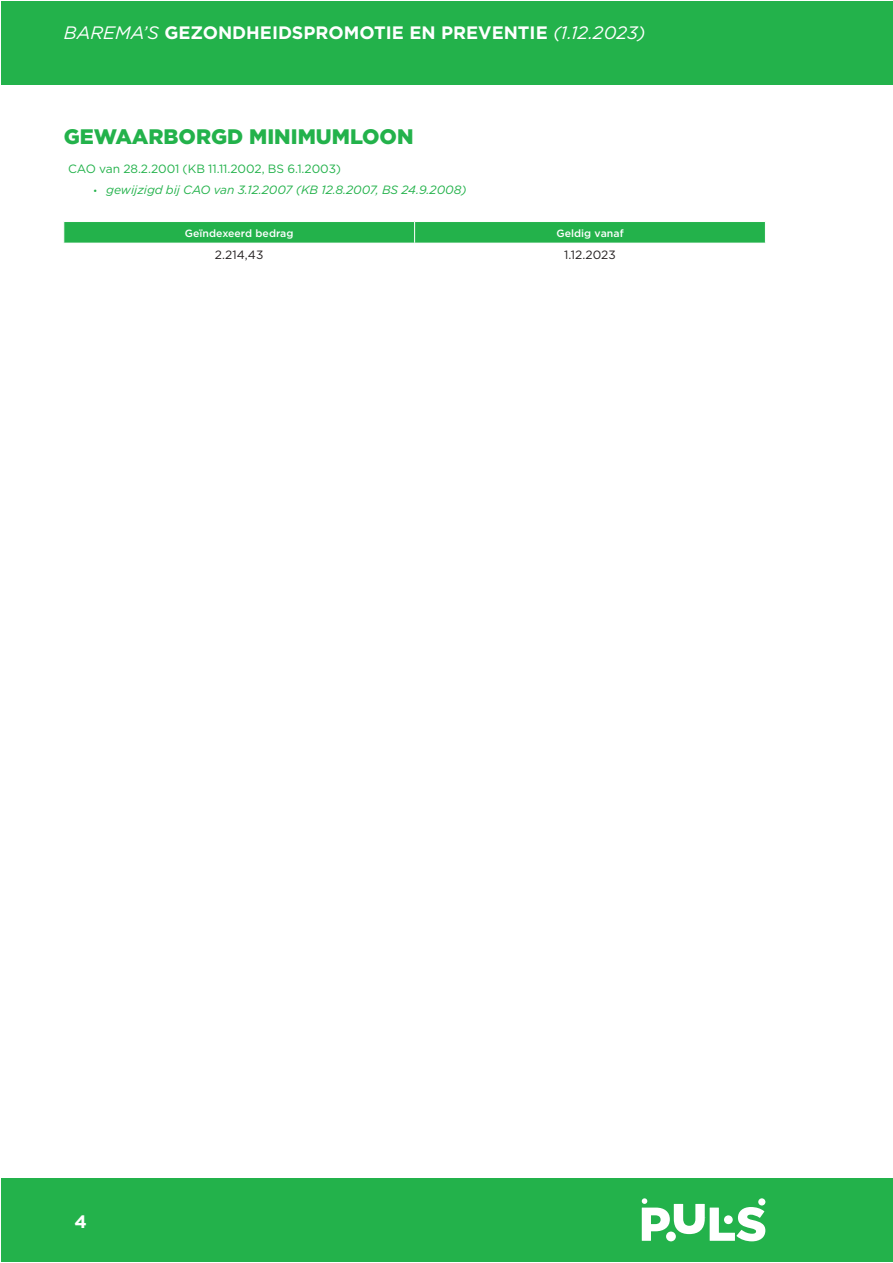
<style>
.page{position:relative;width:893px;height:1263px;background:#fff}
.page>*{position:absolute;margin:0;border:0;box-sizing:border-box;transform-origin:0 0}
.Titel_1{font:900 21px "Gotham";color:#23b24b}
.t1{font:700 18px "Gotham";color:#fff}
.t2{font:italic 12px "Gotham";letter-spacing:-.005em;color:#23b24b}
.nivo_1{font:12px "Gotham";letter-spacing:-.005em;color:#23b24b}
.tekst_gecentreerd{font:12px "Gotham";letter-spacing:.005em;color:#231f20}
.titel_1{font:500 10.5px "Gotham";letter-spacing:.005em;color:#fff}
.s1{font-weight:400;font-style:italic}
.s2{font-family:"Chaparral Pro"}
</style>
<div class="page">
<div style="left:1px;top:1px;width:891px;height:83px;background:#23b24b"></div>
<div style="left:1px;top:1179px;width:891px;height:83px;background:#23b24b"></div>
<svg style="left:642px;top:1198px;width:123px;height:43px"></svg>
<div style="left:758px;top:1198px;width:7px;height:7px;background:#fff;border-radius:50%"></div>
<div style="left:63px;top:222px;width:703px;height:21px;background:#23b24b"></div>
<h2 class="t1" style="left:64px;top:21px;width:583px"><span class="s1">BAREMA’S</span> GEZONDHEIDSPROMOTIE EN PREVENTIE <span class="s1">(1.12.2023)</span></h2>
<p class="Titel_1" style="left:64px;top:122px;width:351px">GEWAARBORGD MINIMUMLOON</p>
<p class="nivo_1" style="left:68px;top:161px;width:275px">CAO van 28.2.2001 (KB 11.11.2002, BS 6.1.2003)</p>
<p class="t2" style="left:94px;top:182px;width:375px"><span class="s2">•</span> gewijzigd bij CAO van 3.12.2007 (KB 12.8.2007, BS 24.9.2008)</p>
<p class="titel_1" style="left:185px;top:226px;width:110px">Geïndexeerd bedrag</p>
<p class="titel_1" style="left:556px;top:226px;width:69px">Geldig vanaf</p>
<p class="tekst_gecentreerd" style="left:215px;top:247px;width:50px">2.214,43</p>
<p class="tekst_gecentreerd" style="left:564px;top:247px;width:53px">1.12.2023</p>
<h2 class="t1" style="left:74px;top:1209px;width:14px">4</h2>
</div>
